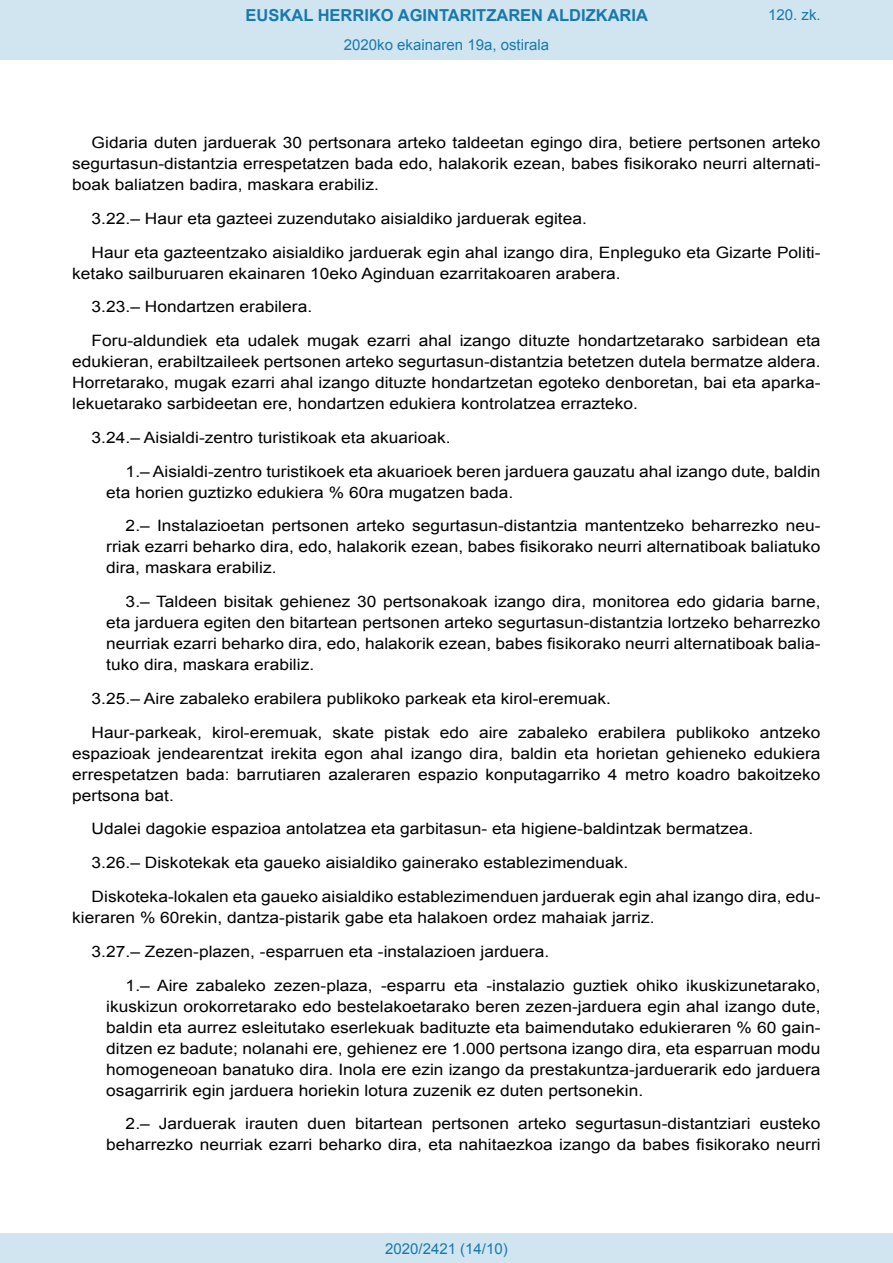
<style>
.page{position:relative;width:893px;height:1263px;background:#fff}
.page>*{position:absolute;margin:0;border:0;box-sizing:border-box;transform-origin:0 0}
.t1{font:700 16.5px "Arial";color:#1879ad}
.BOPVDetalle{font:15.6px/21px "Arial";color:#000;text-align:justify;scale:1.11 1}
.BOPVDetalle1{font:15.6px/21px "Arial";color:#000;text-align:justify;scale:1.11 1}
.Paginacion_Centro{font:15px "Arial";color:#1879ad}
</style>
<div class="page">
<div style="left:0;top:0;width:893px;height:60px;background:#d0e5f0"></div>
<div style="left:0;top:1233px;width:893px;height:30px;background:#d0e5f0"></div>
<p class="t1" style="left:246px;top:4px;width:404px">EUSKAL HERRIKO AGINTARITZAREN ALDIZKARIA</p>
<p class="Paginacion_Centro" style="left:344px;top:35px;width:207px">2020ko ekainaren 19a, ostirala</p>
<p class="Paginacion_Centro" style="left:768px;top:5px;width:54px">120. zk.</p>
<p class="BOPVDetalle" style="left:72px;top:132px;width:676px;text-indent:19px">Gidaria duten jarduerak 30 pertsonara arteko taldeetan egingo dira, betiere pertsonen arteko segurtasun-distantzia errespetatzen bada edo, halakorik ezean, babes fisikorako neurri alternati&shy;boak baliatzen badira, maskara erabiliz.</p>
<p class="BOPVDetalle" style="left:92px;top:208px;width:448px">3.22.– Haur eta gazteei zuzendutako aisialdiko jarduerak egitea.</p>
<p class="BOPVDetalle" style="left:72px;top:242px;width:676px;text-indent:19px">Haur eta gazteentzako aisialdiko jarduerak egin ahal izango dira, Enpleguko eta Gizarte Politi&shy;ketako sailburuaren ekainaren 10eko Aginduan ezarritakoaren arabera.</p>
<p class="BOPVDetalle" style="left:92px;top:297px;width:200px">3.23.– Hondartzen erabilera.</p>
<p class="BOPVDetalle" style="left:72px;top:330px;width:676px;text-indent:19px">Foru-aldundiek eta udalek mugak ezarri ahal izango dituzte hondartzetarako sarbidean eta edukieran, erabiltzaileek pertsonen arteko segurtasun-distantzia betetzen dutela bermatze aldera.<br>Horretarako, mugak ezarri ahal izango dituzte hondartzetan egoteko denboretan, bai eta aparka&shy;lekuetarako sarbideetan ere, hondartzen edukiera kontrolatzea errazteko.</p>
<p class="BOPVDetalle" style="left:92px;top:427px;width:325px">3.24.– Aisialdi-zentro turistikoak eta akuarioak.</p>
<p class="BOPVDetalle1" style="left:106px;top:461px;width:645px;text-indent:19px">1.– Aisialdi-zentro turistikoek eta akuarioek beren jarduera gauzatu ahal izango dute, baldin eta horien guztizko edukiera % 60ra mugatzen bada.</p>
<p class="BOPVDetalle1" style="left:106px;top:516px;width:645px;text-indent:19px">2.– Instalazioetan pertsonen arteko segurtasun-distantzia mantentzeko beharrezko neu&shy;rriak ezarri beharko dira, edo, halakorik ezean, babes fisikorako neurri alternatiboak baliatuko dira, maskara erabiliz.</p>
<p class="BOPVDetalle1" style="left:106px;top:591px;width:645px;text-indent:19px">3.– Taldeen bisitak gehienez 30 pertsonakoak izango dira, monitorea edo gidaria barne, eta jarduera egiten den bitartean pertsonen arteko segurtasun-distantzia lortzeko beharrezko neurriak ezarri beharko dira, edo, halakorik ezean, babes fisikorako neurri alternatiboak balia&shy;tuko dira, maskara erabiliz.</p>
<p class="BOPVDetalle" style="left:92px;top:688px;width:469px">3.25.– Aire zabaleko erabilera publikoko parkeak eta kirol-eremuak.</p>
<p class="BOPVDetalle" style="left:72px;top:722px;width:676px;text-indent:19px">Haur-parkeak, kirol-eremuak, skate pistak edo aire zabaleko erabilera publikoko antzeko espazioak jendearentzat irekita egon ahal izango dira, baldin eta horietan gehieneko edukiera errespetatzen bada: barrutiaren azaleraren espazio konputagarriko 4 metro koadro bakoitzeko pertsona bat.</p>
<p class="BOPVDetalle" style="left:92px;top:819px;width:597px">Udalei dagokie espazioa antolatzea eta garbitasun- eta higiene-baldintzak bermatzea.</p>
<p class="BOPVDetalle" style="left:92px;top:852px;width:485px">3.26.– Diskotekak eta gaueko aisialdiko gainerako establezimenduak.</p>
<p class="BOPVDetalle" style="left:72px;top:886px;width:676px;text-indent:19px">Diskoteka-lokalen eta gaueko aisialdiko establezimenduen jarduerak egin ahal izango dira, edu&shy;kieraren % 60rekin, dantza-pistarik gabe eta halakoen ordez mahaiak jarriz.</p>
<p class="BOPVDetalle" style="left:92px;top:941px;width:414px">3.27.– Zezen-plazen, -esparruen eta -instalazioen jarduera.</p>
<p class="BOPVDetalle1" style="left:106px;top:975px;width:645px;text-indent:19px">1.– Aire zabaleko zezen-plaza, -esparru eta -instalazio guztiek ohiko ikuskizunetarako, ikuskizun orokorretarako edo bestelakoetarako beren zezen-jarduera egin ahal izango dute, baldin eta aurrez esleitutako eserlekuak badituzte eta baimendutako edukieraren % 60 gain&shy;ditzen ez badute; nolanahi ere, gehienez ere 1.000 pertsona izango dira, eta esparruan modu homogeneoan banatuko dira. Inola ere ezin izango da prestakuntza-jarduerarik edo jarduera osagarririk egin jarduera horiekin lotura zuzenik ez duten pertsonekin.</p>
<p class="BOPVDetalle1" style="left:106px;top:1113px;width:645px;text-align:right">2.– Jarduerak irauten duen bitartean pertsonen arteko segurtasun-distantziari eusteko beharrezko neurriak ezarri beharko dira, eta nahitaezkoa izango da babes fisikorako neurri</p>
<p class="Paginacion_Centro" style="left:385px;top:1238px;width:124px">2020/2421 (14/10)</p>
</div>
